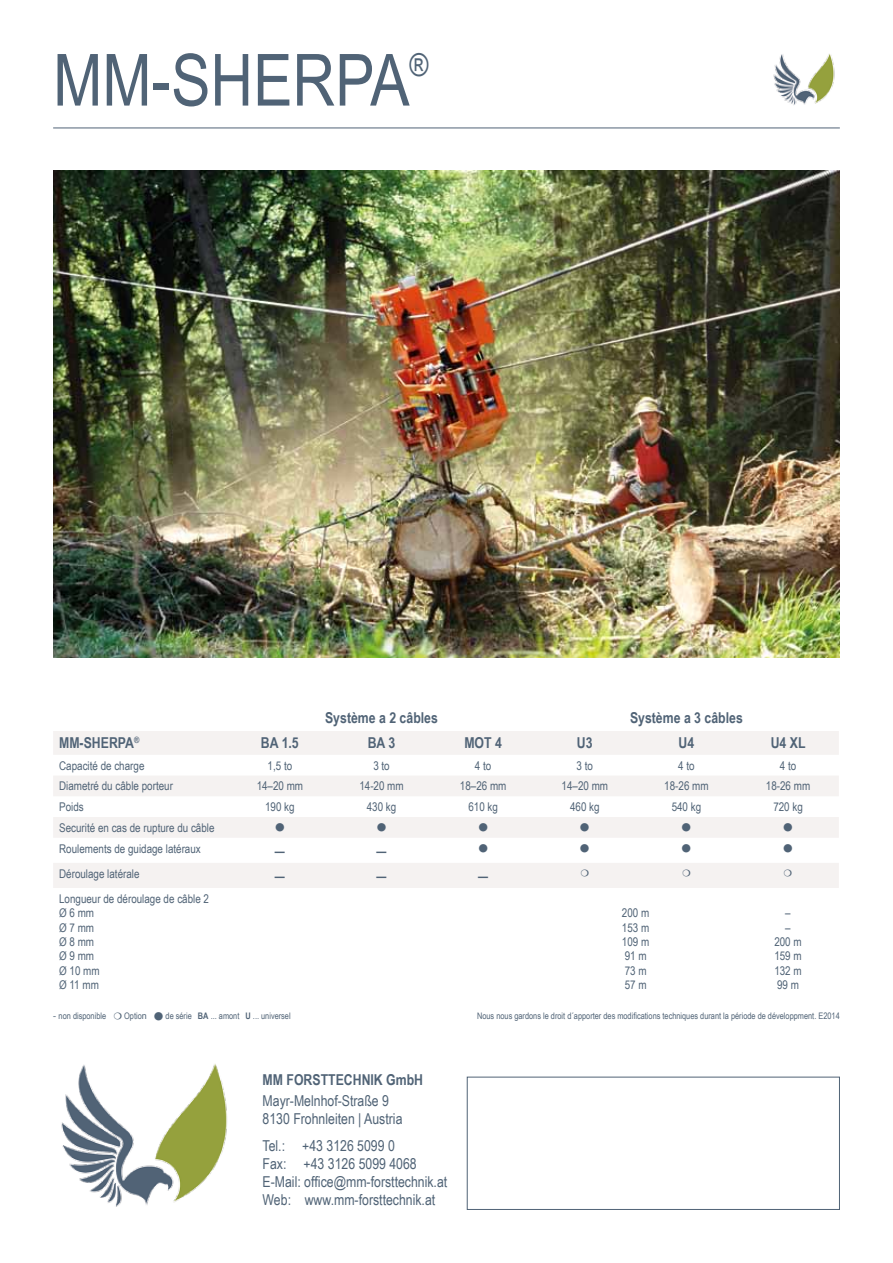
<style>
.page{position:relative;width:893px;height:1263px;background:#fff}
.page>*{position:absolute;margin:0;border:0;box-sizing:border-box;transform-origin:0 0}
.t1{font:72px "Arial Narrow";color:#506376}
.t2{font:31.5px "Arial Narrow";color:#506376}
.t3{font:18px "Arial";color:#506376}
.t4{font:15px/18px "Arial Narrow";color:#506376}
.t5{font:700 15px "Arial Narrow";color:#506376}
.t6{font:12px/14.4px "Arial Narrow";color:#506376}
.t7{font:9px "Arial Narrow";color:#506376}
.t8{font:9px "Zapf Dingbats IT Cby BT";color:#506376}
.s1{font-family:"Arial"}
.s2{font-weight:700}
</style>
<div class="page">
<img style="left:773px;top:54px;width:62px;height:51px">
<hr style="left:53px;top:128px;width:787px;height:1px;background:#506376">
<img style="left:54px;top:170px;width:786px;height:488px">
<svg style="left:53px;top:731px;width:786px;height:157px;fill:#f6f4f3"></svg>
<div style="left:53px;top:775px;width:786px;height:21px;background:#f5f2f1"></div>
<div style="left:467px;top:1077px;width:373px;height:133px;border:1px solid #506376"></div>
<img style="left:61px;top:1064px;width:166px;height:143px">
<svg style="left:581px;top:869px;width:8px;height:7px"></svg>
<svg style="left:683px;top:869px;width:7px;height:7px"></svg>
<svg style="left:784px;top:869px;width:8px;height:7px"></svg>
<h1 class="t1" style="left:53px;top:27px;width:358px">MM-SHERPA</h1>
<h2 class="t2" style="left:410px;top:41px;width:21px">®</h2>
<p class="t5" style="left:325px;top:706px;width:114px">Système a 2 câbles</p>
<p class="t5" style="left:630px;top:706px;width:114px">Système a 3 câbles</p>
<p class="t5" style="left:59px;top:731px;width:82px">MM-SHERPA<sup>®</sup></p>
<p class="t5" style="left:261px;top:731px;width:39px">BA 1.5</p>
<p class="t5" style="left:368px;top:731px;width:29px">BA 3</p>
<p class="t5" style="left:464px;top:731px;width:39px">MOT 4</p>
<p class="t5" style="left:577px;top:731px;width:17px">U3</p>
<p class="t5" style="left:679px;top:731px;width:17px">U4</p>
<p class="t5" style="left:771px;top:731px;width:36px">U4 XL</p>
<p class="t6" style="left:59px;top:758px;width:87px">Capacité de charge</p>
<p class="t6" style="left:268px;top:758px;width:26px">1,5 to</p>
<p class="t6" style="left:373px;top:758px;width:18px">3 to</p>
<p class="t6" style="left:475px;top:758px;width:18px">4 to</p>
<p class="t6" style="left:577px;top:758px;width:18px">3 to</p>
<p class="t6" style="left:678px;top:758px;width:18px">4 to</p>
<p class="t6" style="left:780px;top:758px;width:18px">4 to</p>
<p class="t6" style="left:59px;top:778px;width:115px">Diametré du câble porteur</p>
<p class="t6" style="left:257px;top:778px;width:48px">14–20 mm</p>
<p class="t6" style="left:359px;top:778px;width:46px">14-20 mm</p>
<p class="t6" style="left:460px;top:778px;width:48px">18–26 mm</p>
<p class="t6" style="left:562px;top:778px;width:48px">14–20 mm</p>
<p class="t6" style="left:664px;top:778px;width:46px">18-26 mm</p>
<p class="t6" style="left:766px;top:778px;width:46px">18-26 mm</p>
<p class="t6" style="left:59px;top:799px;width:26px">Poids</p>
<p class="t6" style="left:265px;top:799px;width:31px">190 kg</p>
<p class="t6" style="left:367px;top:799px;width:31px">430 kg</p>
<p class="t6" style="left:468px;top:799px;width:31px">610 kg</p>
<p class="t6" style="left:570px;top:799px;width:31px">460 kg</p>
<p class="t6" style="left:672px;top:799px;width:31px">540 kg</p>
<p class="t6" style="left:773px;top:799px;width:31px">720 kg</p>
<p class="t6" style="left:59px;top:820px;width:157px">Securité en cas de rupture du câble</p>
<p class="t8" style="left:275px;top:823px;width:10px">●</p>
<p class="t8" style="left:377px;top:823px;width:10px">●</p>
<p class="t8" style="left:479px;top:823px;width:10px">●</p>
<p class="t8" style="left:580px;top:823px;width:10px">●</p>
<p class="t8" style="left:682px;top:823px;width:10px">●</p>
<p class="t8" style="left:783px;top:823px;width:10px">●</p>
<p class="t6" style="left:59px;top:841px;width:143px">Roulements de guidage latéraux</p>
<h3 class="t3" style="left:275px;top:839px;width:12px">–</h3>
<h3 class="t3" style="left:377px;top:839px;width:12px">–</h3>
<p class="t8" style="left:479px;top:843px;width:10px">●</p>
<p class="t8" style="left:580px;top:843px;width:10px">●</p>
<p class="t8" style="left:682px;top:843px;width:10px">●</p>
<p class="t8" style="left:783px;top:843px;width:10px">●</p>
<p class="t6" style="left:59px;top:866px;width:82px">Déroulage latérale</p>
<h3 class="t3" style="left:275px;top:864px;width:12px">–</h3>
<h3 class="t3" style="left:377px;top:864px;width:12px">–</h3>
<h3 class="t3" style="left:478px;top:864px;width:12px">–</h3>
<p class="t6" style="left:59px;top:891px;width:151px">Longueur de déroulage de câble 2<br>Ø 6 mm<br>Ø 7 mm<br>Ø 8 mm<br>Ø 9 mm<br>Ø 10 mm<br>Ø 11 mm</p>
<p class="t6" style="left:622px;top:905px;width:29px">200 m<br>153 m<br>109 m<br>91 m<br>73 m<br>57 m</p>
<p class="t6" style="left:774px;top:905px;width:29px;text-align:center">–<br>–<br>200 m<br>159 m<br>132 m<br>99 m</p>
<p class="t7" style="left:53px;top:1009px;width:55px"><span class="s1">-</span> non disponible</p>
<p class="t7" style="left:124px;top:1009px;width:168px">Optio<span class="s1">n</span> ● de série <span class="s2">BA</span> ... amont <span class="s2">U</span> ... universel</p>
<p class="t7" style="left:477px;top:1009px;width:364px">Nous nous gardons le droit d´apporter des modifications techniques durant la période de développment. E2014</p>
<p class="t5" style="left:263px;top:1068px;width:162px">MM FORSTTECHNIK GmbH</p>
<p class="t4" style="left:263px;top:1091px;width:141px">Mayr-Melnhof-Straße 9<br>8130 Frohnleiten | Austria</p>
<p class="t4" style="left:263px;top:1136px;width:186px">Tel.: +43 3126 5099 0<br>Fax: +43 3126 5099 4068<br>E-Mail: office@mm-forsttechnik.at<br>Web: www.mm-forsttechnik.at</p>
</div>
